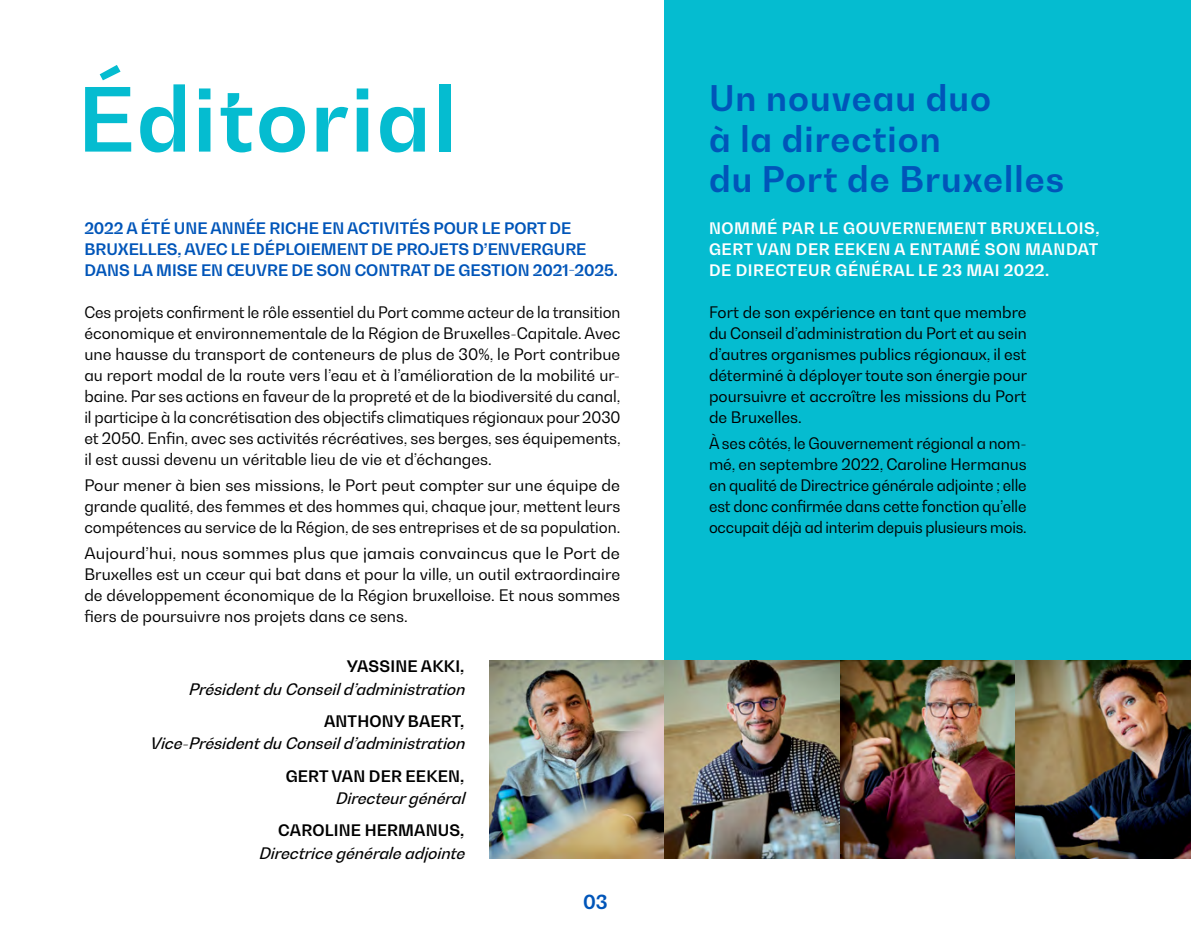
<style>
.page{position:relative;width:1191px;height:943px;background:#fff}
.page>*{position:absolute;margin:0;border:0;box-sizing:border-box;transform-origin:0 0}
.t1{font:700 87.33px "Bw Gradual";letter-spacing:.03em;color:#05bcd0}
.t2{font:700 35px "Bw Gradual";letter-spacing:.03em;color:#0055b9}
.t3{font:700 19.25px "Bw Gradual";color:#0055b9}
.t4{font:15.75px/21px "Bw Gradual";color:#000;text-align:justify}
.t5{font:15.75px/21px "Bw Gradual";color:#000;text-align:justify;scale:1.05 1}
.t6{font:700 15.75px/21px "Bw Gradual";color:#0055b9}
.t7{font:italic 500 15.75px "Bw Gradual";color:#000}
.t8{font:700 15.75px/21px "Bw Gradual";letter-spacing:.035em;color:#fff;text-align:justify}
.t9{font:700 15.75px "Bw Gradual";letter-spacing:.01em;color:#000}
</style>
<div class="page">
<div style="left:664px;top:0;width:527px;height:718px;background:#05bcd0"></div>
<img style="left:489px;top:660px;width:702px;height:198px">
<p class="t1" style="left:78px;top:62px;width:380px">Éditorial</p>
<p class="t6" style="left:84px;top:217px;width:535px">2022 A ÉTÉ UNE ANNÉE RICHE EN ACTIVITÉS POUR LE PORT DE<br>BRUXELLES, AVEC LE DÉPLOIEMENT DE PROJETS D’ENVERGURE<br>DANS LA MISE EN ŒUVRE DE SON CONTRAT DE GESTION 2021-2025.</p>
<p class="t4" style="left:84px;top:301px;width:538px">Ces projets confirment le rôle essentiel du Port comme acteur de la transition économique et environnementale de la Région de Bruxelles-Capitale. Avec une hausse du transport de conteneurs de plus de 30%, le Port contribue au report modal de la route vers l’eau et à l’amélioration de la mobilité ur&shy;baine. Par ses actions en faveur de la propreté et de la biodiversité du canal, il participe à la concrétisation des objectifs climatiques régionaux pour 2030 et 2050. Enfin, avec ses activités récréatives, ses berges, ses équipements, il est aussi devenu un véritable lieu de vie et d’échanges.</p>
<p class="t4" style="left:84px;top:474px;width:537px">Pour mener à bien ses missions, le Port peut compter sur une équipe de grande qualité, des femmes et des hommes qui, chaque jour, mettent leurs compétences au service de la Région, de ses entreprises et de sa population.</p>
<p class="t5" style="left:84px;top:542px;width:512px">Aujourd’hui, nous sommes plus que jamais convaincus que le Port de Bruxelles est un cœur qui bat dans et pour la ville, un outil extraordinaire de développement économique de la Région bruxelloise. Et nous sommes fiers de poursuivre nos projets dans ce sens.</p>
<p class="t9" style="left:347px;top:656px;width:119px">YASSINE AKKI,</p>
<p class="t7" style="left:188px;top:678px;width:283px">PrésidentduConseild’administration</p>
<p class="t9" style="left:324px;top:710px;width:142px">ANTHONY BAERT,</p>
<p class="t7" style="left:150px;top:733px;width:322px">Vice-PrésidentduConseild’administration</p>
<p class="t9" style="left:286px;top:765px;width:180px">GERT VAN DER EEKEN,</p>
<p class="t7" style="left:335px;top:788px;width:136px">Directeurgénéral</p>
<p class="t9" style="left:278px;top:820px;width:188px">CAROLINE HERMANUS,</p>
<p class="t7" style="left:258px;top:842px;width:213px">Directricegénéraleadjointe</p>
<p class="t3" style="left:583px;top:889px;width:26px">03</p>
<p class="t2" style="left:709px;top:75px;width:284px">Un nouveau duo</p>
<p class="t2" style="left:709px;top:116px;width:233px">à la direction</p>
<p class="t2" style="left:709px;top:156px;width:356px">du Port de Bruxelles</p>
<p class="t8" style="left:709px;top:217px;width:392px">NOMMÉ PAR LE GOUVERNEMENT BRUXELLOIS, GERT VAN DER EEKEN A ENTAMÉ SON MANDAT DE DIRECTEUR GÉNÉRAL LE 23 MAI 2022.</p>
<p class="t4" style="left:709px;top:301px;width:320px">Fort de son expérience en tant que membre du Conseil d’administration du Port et au sein d’autres organismes publics régionaux, il est déterminé à déployer toute son énergie pour poursuivre et accroître les missions du Port de Bruxelles.</p>
<p class="t4" style="left:709px;top:432px;width:319px">À ses côtés, le Gouvernement régional a nom&shy;mé, en septembre 2022, Caroline Hermanus en qualité de Directrice générale adjointe ; elle est donc confirmée dans cette fonction qu’elle occupait déjà ad interim depuis plusieurs mois.</p>
</div>
